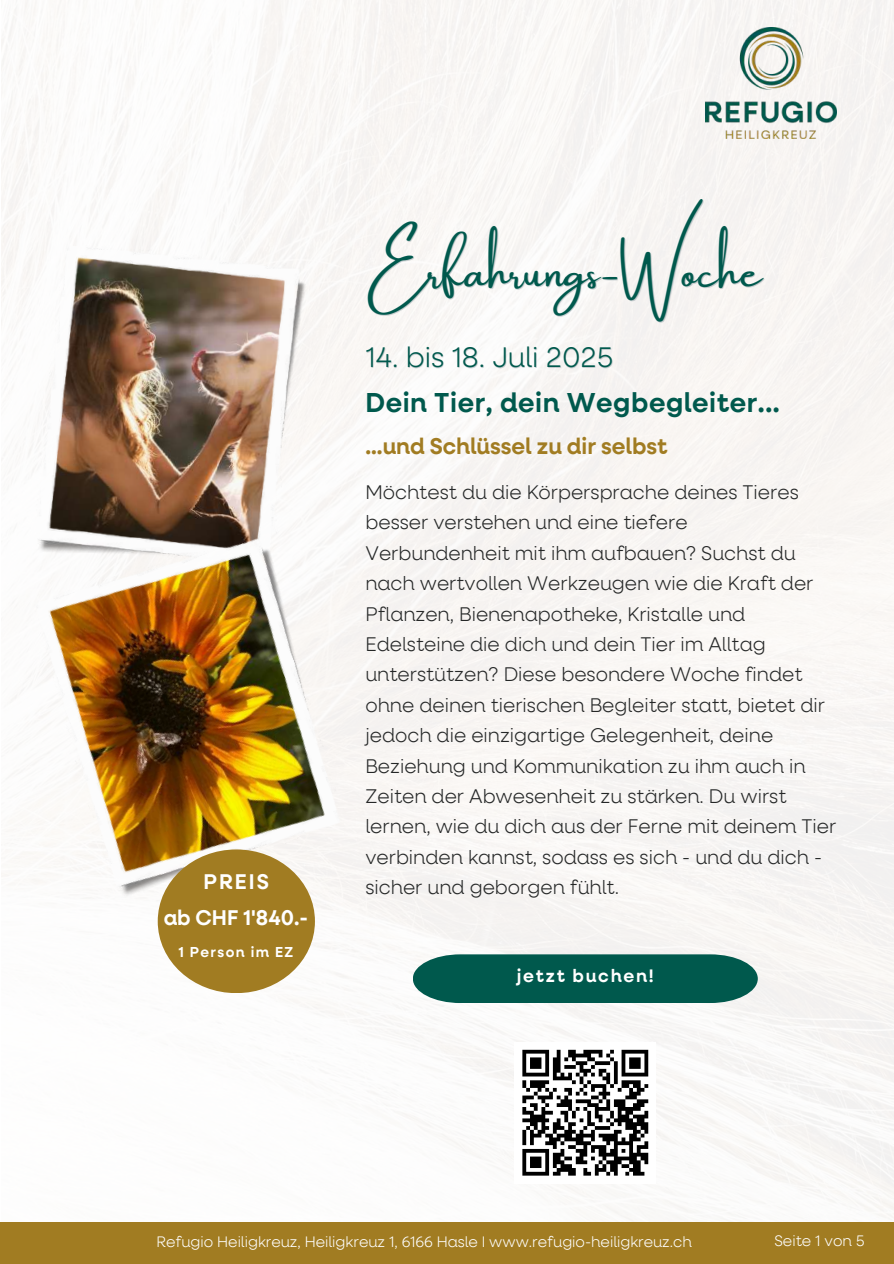
<style>
.page{position:relative;width:894px;height:1264px;background:#fff}
.page>*{position:absolute;margin:0;border:0;box-sizing:border-box;transform-origin:0 0}
.t1{font:45px "Amsterdam One";color:#00594d}
.t2{font:300 28.5px "Neulis Neue";color:#00594d}
.t3{font:27px "Copyright The Type Founders LLC dba Adam Ladd Design";letter-spacing:.02em;color:#00594d}
.t4{font:22.5px "Copyright The Type Founders LLC dba Adam Ladd Design";color:#a17c22}
.t5{font:21px/36.3px "Copyright The Type Founders LLC dba Adam Ladd Design";color:#fff;text-align:center}
.t6{font:19.5px/30.3px "Copyright The Type Founders LLC dba Adam Ladd Design";color:#262828}
.t7{font:17.85px "Copyright The Type Founders LLC dba Adam Ladd Design";letter-spacing:.1em;color:#fff}
.t8{font:15px "Copyright The Type Founders LLC dba Adam Ladd Design";color:#fff}
.t9{font:14.25px "Copyright The Type Founders LLC dba Adam Ladd Design";letter-spacing:.1em;color:#fff}
</style>
<div class="page">
<div style="left:1px;top:0;width:892px;height:1222px;background:#f9f7f5"></div>
<img style="left:30px;top:240px;width:285px;height:269px">
<img style="left:1px;top:509px;width:380px;height:404px">
<img style="left:705px;top:27px;width:131px;height:112px">
<div style="left:158px;top:849px;width:157px;height:144px;background:#a17c22;border-radius:50%"></div>
<div style="left:0;top:1222px;width:893px;height:41px;background:#a17c22"></div>
<div style="left:514px;top:1042px;width:141px;height:141px;background:#fff"></div>
<svg style="left:522px;top:1049px;width:127px;height:127px"></svg>
<svg style="left:413px;top:954px;width:344px;height:49px;background:#106357"></svg>
<h1 class="t1" style="left:365px;top:247px;width:398px">Erfahrungs-Woche</h1>
<h2 class="t2" style="left:365px;top:345px;width:249px">14. bis 18. Juli 2025</h2>
<h3 class="t3" style="left:365px;top:390px;width:415px">Dein Tier, dein Wegbegleiter...</h3>
<p class="t5" style="left:164px;top:864px;width:146px">PREIS<br>ab CHF 1'840.-</p>
<p class="t9" style="left:178px;top:945px;width:116px">1 Person im EZ</p>
<p class="t4" style="left:365px;top:436px;width:303px">...und Schlüssel zu dir selbst</p>
<p class="t6" style="left:365px;top:478px;width:472px">Möchtest du die Körpersprache deines Tieres besser verstehen und eine tiefere Verbundenheit mit ihm aufbauen? Suchst du nach wertvollen Werkzeugen wie die Kraft der Pflanzen, Bienenapotheke, Kristalle und Edelsteine die dich und dein Tier im Alltag unterstützen? Diese besondere Woche findet ohne deinen tierischen Begleiter statt, bietet dir jedoch die einzigartige Gelegenheit, deine Beziehung und Kommunikation zu ihm auch in Zeiten der Abwesenheit zu stärken. Du wirst lernen, wie du dich aus der Ferne mit deinem Tier verbinden kannst, sodass es sich - und du dich - sicher und geborgen fühlt.</p>
<p class="t7" style="left:516px;top:968px;width:138px">jetzt buchen!</p>
<p class="t8" style="left:156px;top:1235px;width:536px">Refugio Heiligkreuz, Heiligkreuz 1, 6166 Hasle I www.refugio-heiligkreuz.ch</p>
<p class="t8" style="left:774px;top:1234px;width:92px">Seite 1 von 5</p>
</div>
